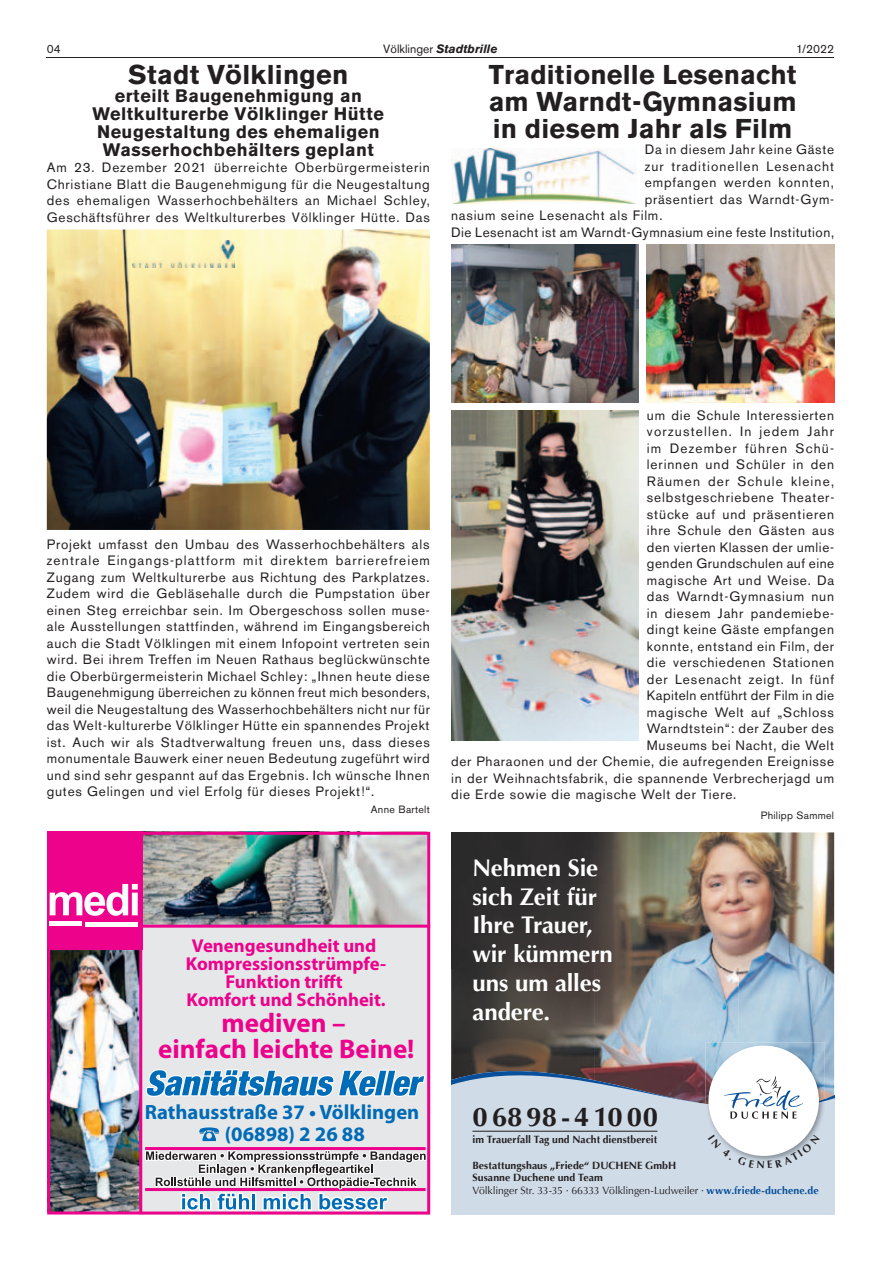
<style>
.page{position:relative;width:881px;height:1263px;background:#fff}
.page>*{position:absolute;margin:0;border:0;box-sizing:border-box;transform-origin:0 0}
.t1{font:700 27px/27px "Akzidenz Grotesk BQ";letter-spacing:.005em;color:#231f20;text-align:justify}
.t2{font:700 27px/25.5px "Myriad Pro";color:#ed028c;text-align:center}
.t3{font:700 27px "Optima";color:#231f20}
.t4{font:700 24px/28.8px "Optima";letter-spacing:-.005em;color:#fff}
.t5{font:700 20.7px/21.6px "Myriad Pro";color:#006bb6}
.t6{font:700 18.75px/18px "Myriad Pro";color:#ed028c;text-align:center}
.t7{font:700 18px/18px "Akzidenz Grotesk BQ";letter-spacing:.025em;color:#231f20;text-align:center}
.t8{font:13.5px/16.5px "Akzidenz Grotesk BQ";letter-spacing:.055em;color:#231f20;text-align:justify}
.t9{font:13.5px "Akzidenz Grotesk BQ";letter-spacing:.09em;color:#231f20}
.t10{font:13.5px "Akzidenz Grotesk BQ";letter-spacing:.035em;color:#231f20}
.t11{font:13.5px "Akzidenz Grotesk BQ";letter-spacing:.08em;color:#231f20}
.t12{font:13.5px "Akzidenz Grotesk BQ";letter-spacing:.085em;color:#231f20}
.t13{font:italic 700 12px "Akzidenz Grotesk BQ";color:#231f20}
.t14{font:12px "Akzidenz Grotesk BQ";color:#231f20}
.t15{font:700 10.5px/12.6px "Optima";letter-spacing:.005em;color:#231f20}
.t16{font:10.5px "Akzidenz Grotesk BQ";letter-spacing:.025em;color:#231f20}
.s1{font-weight:400;font-style:normal}
.s2{font-weight:400}
.s3{color:#084f9b}
</style>
<div class="page">
<hr style="left:47px;top:57px;width:786px;height:1px;background:#231f20">
<img style="left:451px;top:832px;width:287px;height:136px">
<img style="left:738px;top:832px;width:95px;height:226px">
<img style="left:451px;top:968px;width:143px;height:91px">
<img style="left:594px;top:968px;width:144px;height:91px">
<div style="left:451px;top:1149px;width:382px;height:66px;background:#cfdbe7"></div>
<svg style="left:451px;top:1059px;width:382px;height:5px"></svg>
<svg style="left:451px;top:1064px;width:382px;height:85px;background:#b0b4c1"></svg>
<img style="left:705px;top:1043px;width:119px;height:58px">
<img style="left:818px;top:1099px;width:6px;height:2px">
<img style="left:705px;top:1101px;width:119px;height:52px">
<div style="left:708px;top:1045px;width:110px;height:111px;background:#fff;border-radius:50%"></div>
<svg style="left:724px;top:1076px;width:78px;height:43px"></svg>
<hr style="left:472px;top:1131px;width:185px;height:1px;background:#231f20">
<img style="left:47px;top:832px;width:383px;height:382px">
<div style="left:47px;top:832px;width:95px;height:118px;background:#ed028c"></div>
<svg style="left:50px;top:884px;width:88px;height:32px"></svg>
<hr style="left:50px;top:922px;width:32px;height:4px;background:#fff">
<hr style="left:85px;top:922px;width:53px;height:4px;background:#fff">
<svg style="left:144px;top:1127px;width:284px;height:86px;background:#cabccd"></svg>
<img style="left:47px;top:230px;width:382px;height:300px">
<img style="left:132px;top:241px;width:102px;height:27px">
<img style="left:451px;top:410px;width:187px;height:330px">
<img style="left:646px;top:245px;width:187px;height:158px">
<img style="left:451px;top:244px;width:187px;height:159px">
<img style="left:451px;top:149px;width:185px;height:54px">
<svg style="left:707px;top:1135px;width:24px;height:18px"></svg>
<svg style="left:737px;top:1134px;width:82px;height:27px"></svg>
<p class="t14" style="left:47px;top:41px;width:15px">04</p>
<p class="t13" style="left:383px;top:41px;width:116px"><span class="s1">Völklinger</span> Stadtbrille</p>
<p class="t14" style="left:796px;top:41px;width:39px">1/2022</p>
<h1 class="t1" style="left:128px;top:61px;width:221px">Stadt Völklingen</h1>
<h3 class="t7" style="left:92px;top:87px;width:293px">erteilt Baugenehmigung an<br>Weltkulturerbe Völklinger Hütte<br>Neugestaltung des ehemaligen<br>Wasserhochbehälters geplant</h3>
<p class="t8" style="left:47px;top:159px;width:384px">Am 23. Dezember 2021 überreichte Oberbürgermeisterin Christiane Blatt die Baugenehmigung für die Neugestaltung des ehemaligen Wasserhochbehälters an Michael Schley, Geschäftsführer des Weltkulturerbes Völklinger Hütte. Das</p>
<h1 class="t1" style="left:488px;top:61px;width:309px">Traditionelle Lesenacht am Warndt-Gymnasium in diesem Jahr als Film</h1>
<p class="t8" style="left:644px;top:141px;width:191px">Da in diesem Jahr keine Gäste</p>
<p class="t11" style="left:644px;top:158px;width:191px">zur traditionellen Lesenacht</p>
<p class="t8" style="left:644px;top:174px;width:191px">empfangen werden konnten,</p>
<p class="t8" style="left:644px;top:191px;width:191px">präsentiert das Warndt-Gym-</p>
<p class="t8" style="left:451px;top:207px;width:213px">nasium seine Lesenacht als Film.</p>
<p class="t8" style="left:451px;top:224px;width:384px">Die Lesenacht ist am Warndt-Gymnasium eine feste Institution,</p>
<p class="t8" style="left:47px;top:536px;width:384px">Projekt umfasst den Umbau des Wasserhochbehälters als zentrale Eingangs-plattform mit direktem barrierefreiem Zugang zum Weltkulturerbe aus Richtung des Parkplatzes.<br>Zudem wird die Gebläsehalle durch die Pumpstation über einen Steg erreichbar sein. Im Obergeschoss sollen muse&shy;ale Ausstellungen stattfinden, während im Eingangsbereich auch die Stadt Völklingen mit einem Infopoint vertreten sein wird. Bei ihrem Treffen im Neuen Rathaus beglückwünschte die Oberbürgermeisterin Michael Schley: „Ihnen heute diese Baugenehmigung überreichen zu können freut mich besonders, weil die Neugestaltung des Wasserhochbehälters nicht nur für das Welt-kulturerbe Völklinger Hütte ein spannendes Projekt ist. Auch wir als Stadtverwaltung freuen uns, dass dieses monumentale Bauwerk einer neuen Bedeutung zugeführt wird und sind sehr gespannt auf das Ergebnis. Ich wünsche Ihnen gutes Gelingen und viel Erfolg für dieses Projekt!“.</p>
<p class="t16" style="left:371px;top:803px;width:60px">Anne Bartelt</p>
<h3 class="t6" style="left:186px;top:936px;width:202px">Venengesundheit und<br>Kompressionsstrümpfe-<br>Funktion trifft<br>Komfort und Schönheit.</h3>
<h1 class="t2" style="left:158px;top:1010px;width:258px">mediven –<br>einfach leichte Beine!</h1>
<h3 class="t5" style="left:225px;top:1102px;width:196px;text-indent:-80px">Rathausstraße 37 • Völklingen (06898) 2 26 88</h3>
<p class="t8" style="left:646px;top:407px;width:189px">um die Schule Interessierten</p>
<p class="t9" style="left:646px;top:423px;width:188px">vorzustellen. In jedem Jahr</p>
<p class="t9" style="left:646px;top:440px;width:189px">im Dezember führen Schü-</p>
<p class="t8" style="left:646px;top:456px;width:189px">lerinnen und Schüler in den</p>
<p class="t12" style="left:646px;top:473px;width:189px">Räumen der Schule kleine,</p>
<p class="t8" style="left:646px;top:489px;width:189px">selbstgeschriebene Theater-</p>
<p class="t8" style="left:646px;top:506px;width:188px">stücke auf und präsentieren</p>
<p class="t8" style="left:646px;top:522px;width:189px">ihre Schule den Gästen aus</p>
<p class="t8" style="left:646px;top:539px;width:188px">den vierten Klassen der umlie-</p>
<p class="t8" style="left:646px;top:555px;width:189px">genden Grundschulen auf eine</p>
<p class="t8" style="left:646px;top:572px;width:189px">magische Art und Weise. Da</p>
<p class="t8" style="left:646px;top:588px;width:189px">das Warndt-Gymnasium nun</p>
<p class="t8" style="left:646px;top:605px;width:189px">in diesem Jahr pandemiebe-</p>
<p class="t8" style="left:646px;top:621px;width:189px">dingt keine Gäste empfangen</p>
<p class="t8" style="left:646px;top:638px;width:189px">konnte, entstand ein Film, der</p>
<p class="t8" style="left:646px;top:654px;width:189px">die verschiedenen Stationen</p>
<p class="t8" style="left:646px;top:671px;width:188px">der Lesenacht zeigt. In fünf</p>
<p class="t10" style="left:646px;top:687px;width:189px">Kapiteln entführt der Film in die</p>
<p class="t8" style="left:646px;top:704px;width:188px">magische Welt auf „Schloss</p>
<p class="t8" style="left:646px;top:720px;width:188px">Warndtstein“: der Zauber des</p>
<p class="t8" style="left:646px;top:737px;width:189px">Museums bei Nacht, die Welt</p>
<p class="t8" style="left:451px;top:753px;width:384px">der Pharaonen und der Chemie, die aufregenden Ereignisse</p>
<p class="t8" style="left:451px;top:770px;width:384px">in der Weihnachtsfabrik, die spannende Verbrecherjagd um</p>
<p class="t8" style="left:451px;top:786px;width:286px">die Erde sowie die magische Welt der Tiere.</p>
<p class="t16" style="left:760px;top:809px;width:75px">Philipp Sammel</p>
<h2 class="t4" style="left:472px;top:853px;width:142px">Nehmen Sie sich Zeit für<br>Ihre Trauer, wir kümmern uns um alles andere.</h2>
<h1 class="t3" style="left:472px;top:1101px;width:187px">0 68 98 - 4 10 00</h1>
<p class="t15" style="left:472px;top:1133px;width:186px">im Trauerfall Tag und Nacht dienstbereit</p>
<p class="t15" style="left:472px;top:1159px;width:347px">Bestattungshaus „Friede“ DUCHENE GmbH<br>Susanne Duchene und Team<br><span class="s2">Völklinger Str. 33-35 · 66333 Völklingen-Ludweiler ·</span> <span class="s3">www.friede-duchene.de</span></p>
</div>
